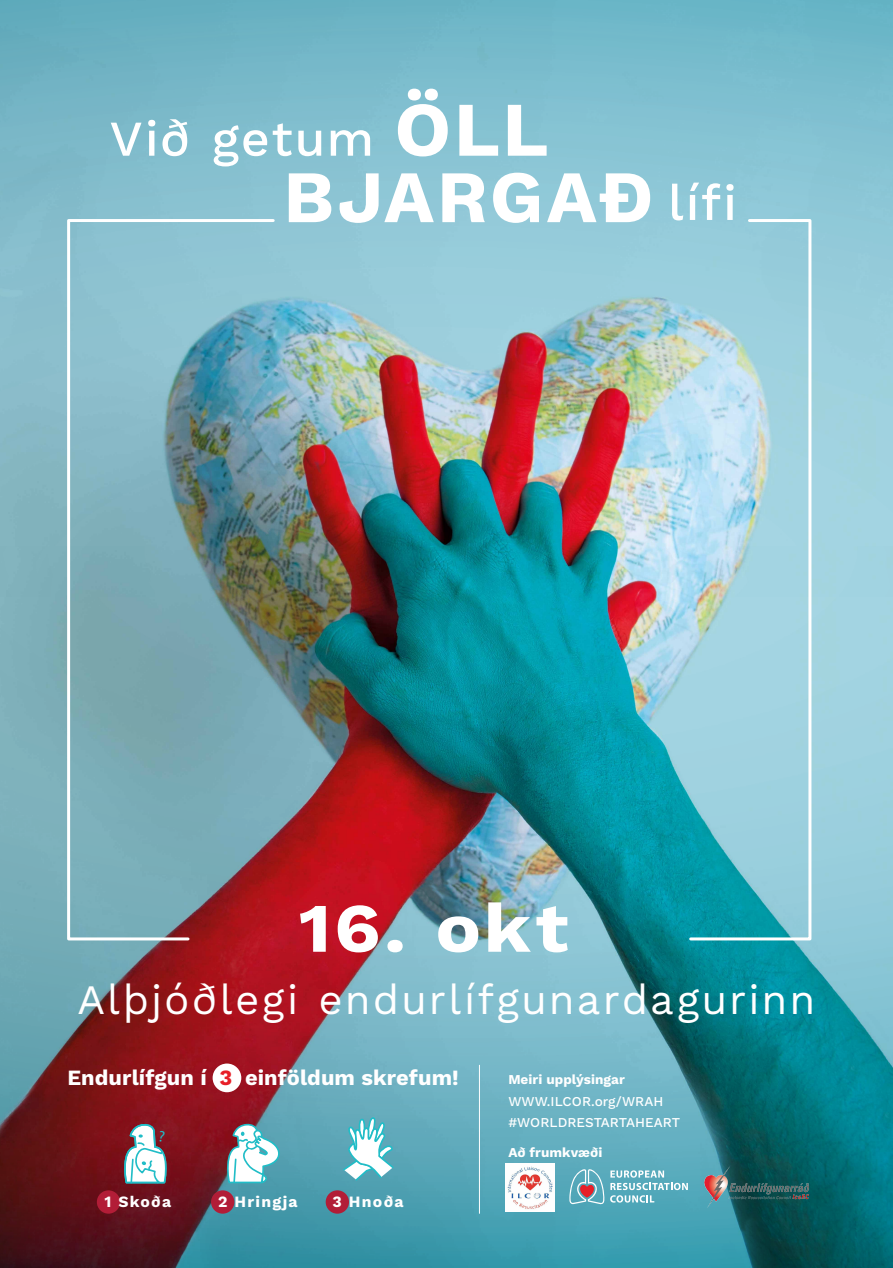
<style>
.page{position:relative;width:893px;height:1268px;background:#fff}
.page>*{position:absolute;margin:0;border:0;box-sizing:border-box;transform-origin:0 0}
.bullet{font:700 73.88px "Work Sans";letter-spacing:.035em;color:#fff}
.bullet-2{font:700 69.3px "Work Sans";color:#fff;scale:1.1 1}
.bullet-3{font:500 50.03px "Work Sans";letter-spacing:.035em;color:#fff}
.bullet-4{font:41.85px "Work Sans";letter-spacing:.05em;color:#fff}
.t1{font:700 21.75px "Work Sans";letter-spacing:.005em;color:#fff}
.t2{font:700 15.75px "Work Sans";letter-spacing:.08em;color:#fff}
.t3{font:500 13.5px "Work Sans";letter-spacing:.005em;color:#fff}
.t4{font:700 13.5px "Work Sans";letter-spacing:.005em;color:#fff}
.s1{font-weight:700;font-size:77.03px}
.s2{color:#e71f28}
</style>
<div class="page">
<img style="left:0;top:596px;width:619px;height:671px">
<img style="left:619px;top:596px;width:274px;height:671px">
<img style="left:0;top:0;width:619px;height:545px">
<img style="left:619px;top:0;width:274px;height:545px">
<img style="left:66px;top:217px;width:747px;height:724px">
<svg style="left:342px;top:1115px;width:53px;height:91px"></svg>
<div style="left:213px;top:1063px;width:28px;height:28px;background:#fff;border-radius:50%"></div>
<div style="left:97px;top:1189px;width:23px;height:24px;background:#b21d37;border-radius:50%"></div>
<div style="left:211px;top:1189px;width:23px;height:24px;background:#b21d37;border-radius:50%"></div>
<div style="left:326px;top:1189px;width:23px;height:24px;background:#b21d37;border-radius:50%"></div>
<svg style="left:610px;top:1170px;width:78px;height:32px;background:#7dbdca"></svg>
<svg style="left:569px;top:1168px;width:35px;height:35px"></svg>
<img style="left:506px;top:1162px;width:49px;height:49px">
<hr style="left:479px;top:1064px;width:1px;height:149px;background:#fff">
<img style="left:702px;top:1165px;width:108px;height:42px">
<svg style="left:123px;top:1123px;width:161px;height:77px"></svg>
<p class="bullet-3" style="left:110px;top:109px;width:440px">Við getum <span class="s1">ÖLL</span></p>
<p class="bullet" style="left:283px;top:154px;width:372px">BJARGAÐ</p>
<p class="bullet-3" style="left:668px;top:173px;width:70px">lífi</p>
<p class="bullet-2" style="left:298px;top:887px;width:247px">16. okt</p>
<p class="bullet-4" style="left:78px;top:974px;width:739px">Alþjóðlegi endurlífgunardagurinn</p>
<p class="t1" style="left:67px;top:1064px;width:393px">Endurlífgun í <span class="s2">3</span> einföldum skrefum!</p>
<p class="t4" style="left:508px;top:1071px;width:118px">Meiri upplýsingar</p>
<p class="t3" style="left:508px;top:1092px;width:157px">WWW.ILCOR.org/WRAH</p>
<p class="t3" style="left:508px;top:1113px;width:173px">#WORLDRESTARTAHEART</p>
<p class="t4" style="left:508px;top:1143px;width:95px">Að frumkvæði</p>
<p class="t2" style="left:105px;top:1192px;width:68px">1 Skoða</p>
<p class="t2" style="left:218px;top:1192px;width:81px">2 Hringja</p>
<p class="t2" style="left:333px;top:1192px;width:72px">3 Hnoða</p>
</div>
